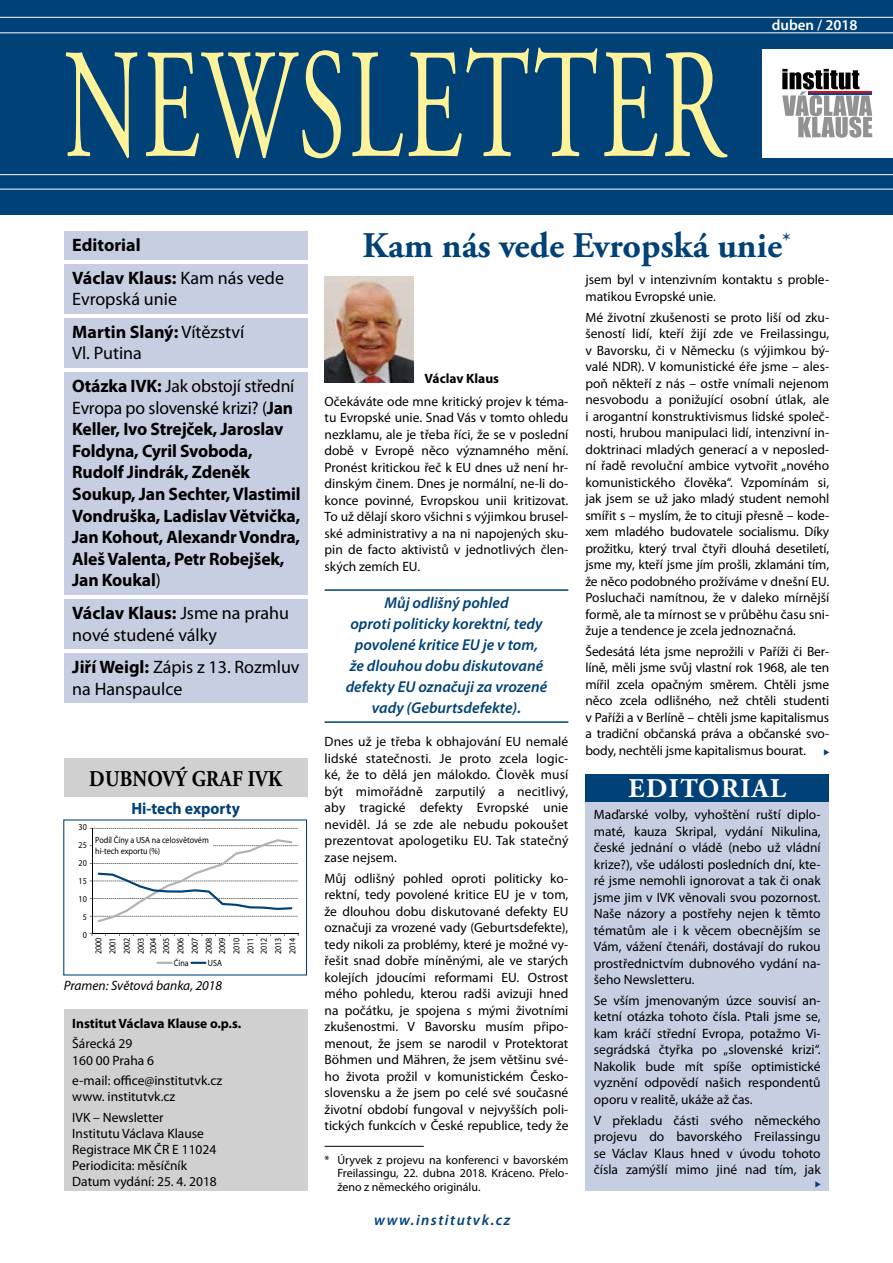
<style>
.page{position:relative;width:893px;height:1263px;background:#fff}
.page>*{position:absolute;margin:0;border:0;box-sizing:border-box;transform-origin:0 0}
.t1{font:156px "Adobe Garamond Pro";letter-spacing:.03em;color:#fef39b;scale:.62 1}
.t2{font:700 36px "Adobe Garamond Pro";color:#004177}
.t3{font:700 27px "Adobe Garamond Pro";letter-spacing:.055em;color:#fff}
.t4{font:700 22.5px "Adobe Garamond Pro";letter-spacing:.015em;color:#000;scale:.87 1}
.t5{font:700 18px/21.6px "Myriad Pro";letter-spacing:-.01em;color:#000}
.t6{font:18px/21.6px "Myriad Pro";color:#000}
.t7{font:700 16.5px "Myriad Pro";color:#004177;scale:.95 1}
.t8{font:italic 600 15.75px/21px "Myriad Pro";color:#004177;text-align:center}
.t9{font:italic 600 15px "Myriad Pro";letter-spacing:.1em;color:#004177}
.t10{font:600 15px "Myriad Pro";color:#fff}
.t11{font:13.5px/16.5px "Myriad Pro";color:#000;text-align:justify}
.t12{font:700 13.5px "Myriad Pro";color:#000}
.t13{font:italic 13.5px "Myriad Pro";color:#000}
.t14{font:12px/13.5px "Myriad Pro";color:#000;text-align:justify}
.t15{font:9px/17.9px "Myriad Pro";color:#000;text-align:justify;scale:.9 1}
.s1{font-weight:400}
.s2{font-weight:700}
</style>
<div class="page">
<div style="left:0;top:0;width:893px;height:215px;background:#004177"></div>
<div style="left:762px;top:50px;width:131px;height:108px;background:#fff"></div>
<svg style="left:782px;top:69px;width:90px;height:69px"></svg>
<hr style="left:808px;top:91px;width:64px;height:2px;background:#e30613">
<hr style="left:808px;top:93px;width:64px;height:1px;background:#00489a">
<hr style="left:0;top:17px;width:893px;height:1px;background:#fff">
<hr style="left:0;top:174px;width:893px;height:1px;background:#fff">
<hr style="left:0;top:33px;width:893px;height:1px;background:#fff">
<hr style="left:0;top:189px;width:893px;height:1px;background:#fff">
<div style="left:64px;top:231px;width:244px;height:28px;background:#c7cee2"></div>
<div style="left:64px;top:264px;width:244px;height:50px;background:#c7cee2"></div>
<div style="left:64px;top:372px;width:244px;height:223px;background:#c7cee2"></div>
<div style="left:64px;top:318px;width:244px;height:50px;background:#c7cee2"></div>
<div style="left:64px;top:599px;width:244px;height:50px;background:#c7cee2"></div>
<div style="left:64px;top:653px;width:244px;height:50px;background:#c7cee2"></div>
<div style="left:64px;top:1009px;width:244px;height:182px;background:#d0d0d0"></div>
<div style="left:64px;top:759px;width:244px;height:38px;background:#d0d0d0"></div>
<hr style="left:325px;top:589px;width:243px;height:2px;background:#004177">
<hr style="left:325px;top:721px;width:243px;height:2px;background:#004177">
<img style="left:325px;top:276px;width:89px;height:107px">
<div style="left:585px;top:800px;width:244px;height:391px;background:#c7cee2"></div>
<div style="left:585px;top:774px;width:244px;height:27px;background:#004177"></div>
<hr style="left:92px;top:828px;width:1px;height:106px;background:#000">
<hr style="left:92px;top:933px;width:206px;height:1px;background:#000">
<svg style="left:90px;top:828px;width:208px;height:94px"></svg>
<svg style="left:156px;top:962px;width:16px;height:2px"></svg>
<svg style="left:190px;top:962px;width:16px;height:2px"></svg>
<div style="left:93px;top:837px;width:120px;height:21px;background:#fff"></div>
<hr style="left:325px;top:1146px;width:99px;height:1px;background:#000">
<h1 class="t1" style="left:64px;top:13px;width:1066px">NEWSLETTER</h1>
<p class="t10" style="left:772px;top:17px;width:87px">duben / 2018</p>
<h3 class="t5" style="left:72px;top:229px;width:213px;line-height:32.7px">Editorial<br>Václav Klaus: <span class="s1">Kam nás vede</span></h3>
<h3 class="t6" style="left:72px;top:289px;width:106px">Evropská unie</h3>
<h3 class="t6" style="left:72px;top:321px;width:173px"><span class="s2">Martin Slaný:</span> Vítězství<br>Vl. Putina</h3>
<p class="t5" style="left:72px;top:375px;width:230px">Otázka IVK: <span class="s1">Jak obstojí střední<br>Evropa po slovenské krizi? (</span>Jan<br>Keller, Ivo Strejček, Jaroslav<br>Foldyna, Cyril Svoboda,<br>Rudolf Jindrák, Zdeněk<br>Soukup, Jan Sechter, Vlastimil<br>Vondruška, Ladislav Větvička,<br>Jan Kohout, Alexandr Vondra,<br>Aleš Valenta, Petr Robejšek,<br>Jan Koukal<span class="s1">)</span></p>
<h3 class="t6" style="left:72px;top:603px;width:218px"><span class="s2">Václav Klaus:</span> Jsme na prahu nové studené války</h3>
<h3 class="t6" style="left:72px;top:657px;width:229px"><span class="s2">Jiří Weigl:</span> Zápis z 13. Rozmluv na Hanspaulce</h3>
<h3 class="t4" style="left:89px;top:766px;width:223px">DUBNOVÝ GRAF IVK</h3>
<p class="t7" style="left:131px;top:799px;width:116px">Hi-tech exporty</p>
<p class="t15" style="left:79px;top:819px;width:11px;text-align:center">30<br>25<br>20<br>15<br>10<br>5<br>0</p>
<p class="t15" style="left:95px;top:835px;width:128px;line-height:10.5px">Podíl Číny a USA na celosvětovém hi-tech exportu (%)</p>
<p class="t15" style="left:92px;top:954px;width:20px;line-height:14.1px;rotate:-90deg">2000<br>2001<br>2002<br>2003</p>
<p class="t15" style="left:147px;top:954px;width:20px;line-height:13.2px;rotate:-90deg">2004<br>2005</p>
<p class="t15" style="left:174px;top:954px;width:20px;line-height:14.2px;rotate:-90deg">2006<br>2007<br>2008</p>
<p class="t15" style="left:215px;top:954px;width:20px;line-height:14.2px;rotate:-90deg">2009<br>2010<br>2011</p>
<p class="t15" style="left:257px;top:954px;width:20px;line-height:14.2px;rotate:-90deg">2012<br>2013<br>2014</p>
<p class="t15" style="left:174px;top:954px;width:18px">Čína</p>
<p class="t15" style="left:208px;top:954px;width:17px">USA</p>
<p class="t13" style="left:64px;top:978px;width:160px">Pramen: Světová banka, 2018</p>
<p class="t12" style="left:72px;top:1016px;width:171px">Institut Václava Klause o.p.s.</p>
<p class="t11" style="left:72px;top:1036px;width:83px">Šárecká 29<br>160 00 Praha 6</p>
<p class="t11" style="left:72px;top:1072px;width:151px">e-mail: office@institutvk.cz www. institutvk.cz</p>
<p class="t11" style="left:72px;top:1109px;width:146px;text-align:left">IVK – Newsletter<br>Institutu Václava Klause<br>Registrace MK ČR E 11024<br>Periodicita: měsíčník<br>Datum vydání: 25. 4. 2018</p>
<h2 class="t2" style="left:362px;top:225px;width:430px">Kam nás vede Evropská unie<sup>*</sup></h2>
<p class="t12" style="left:424px;top:370px;width:76px">Václav Klaus</p>
<p class="t11" style="left:325px;top:393px;width:245px">Očekáváte ode mne kritický projev k téma&shy;tu Evropské unie. Snad Vás v tomto ohledu nezklamu, ale je třeba říci, že se v poslední době v Evropě něco významného mění.<br>Pronést kritickou řeč k EU dnes už není hr&shy;dinským činem. Dnes je normální, ne-li do&shy;konce povinné, Evropskou unii kritizovat.<br>To už dělají skoro všichni s výjimkou brusel&shy;ské administrativy a na ni napojených sku&shy;pin de facto aktivistů v jednotlivých člen&shy;ských zemích EU.</p>
<p class="t8" style="left:346px;top:592px;width:203px">Můj odlišný pohled<br>oproti politicky korektní, tedy povolené kritice EU je v tom,<br>že dlouhou dobu diskutované defekty EU označuji za vrozené vady (Geburtsdefekte).</p>
<p class="t11" style="left:325px;top:734px;width:245px">Dnes už je třeba k obhajování EU nemalé lidské statečnosti. Je proto zcela logic&shy;ké, že to dělá jen málokdo. Člověk musí být mimořádně zarputilý a necitlivý, aby tragické defekty Evropské unie neviděl. Já se zde ale nebudu pokoušet prezentovat apologetiku EU. Tak statečný zase nejsem.</p>
<p class="t11" style="left:325px;top:870px;width:245px">Můj odlišný pohled oproti politicky ko&shy;rektní, tedy povolené kritice EU je v tom, že dlouhou dobu diskutované defekty EU označuji za vrozené vady (Geburtsdefekte), tedy nikoli za problémy, které je možné vy&shy;řešit snad dobře míněnými, ale ve starých kolejích jdoucími reformami EU. Ostrost mého pohledu, kterou radši avizuji hned na počátku, je spojena s mými životními zkušenostmi. V Bavorsku musím připo&shy;menout, že jsem se narodil v Protektorat Böhmen und Mähren, že jsem většinu své&shy;ho života prožil v komunistickém Česko&shy;slovensku a že jsem po celé své současné životní období fungoval v nejvyšších poli&shy;tických funkcích v České republice, tedy že</p>
<p class="t14" style="left:337px;top:1153px;width:233px;text-indent:-13px">* Úryvek z projevu na konferenci v bavorském Freilassingu, 22. dubna 2018. Kráceno. Přelo&shy;ženo z německého originálu.</p>
<p class="t9" style="left:374px;top:1212px;width:138px">www.institutvk.cz</p>
<p class="t11" style="left:585px;top:272px;width:245px">jsem byl v intenzivním kontaktu s proble&shy;matikou Evropské unie.</p>
<p class="t11" style="left:585px;top:309px;width:245px">Mé životní zkušenosti se proto liší od zku&shy;šeností lidí, kteří žijí zde ve Freilassingu, v Bavorsku, či v Německu (s výjimkou bý&shy;valé NDR). V komunistické éře jsme – ales&shy;poň někteří z nás – ostře vnímali nejenom nesvobodu a ponižující osobní útlak, ale i arogantní konstruktivismus lidské společ&shy;nosti, hrubou manipulaci lidí, intenzivní in&shy;doktrinaci mladých generací a v neposled&shy;ní řadě revoluční ambice vytvořit „nového komunistického člověka“. Vzpomínám si, jak jsem se už jako mladý student nemohl smířit s – myslím, že to cituji přesně – kode&shy;xem mladého budovatele socialismu. Díky prožitku, který trval čtyři dlouhá desetiletí, jsme my, kteří jsme jím prošli, zklamáni tím, že něco podobného prožíváme v dnešní EU.<br>Posluchači namítnou, že v daleko mírnější formě, ale ta mírnost se v průběhu času sni&shy;žuje a tendence je zcela jednoznačná.</p>
<p class="t11" style="left:585px;top:643px;width:245px">Šedesátá léta jsme neprožili v Paříži či Ber&shy;líně, měli jsme svůj vlastní rok 1968, ale ten mířil zcela opačným směrem. Chtěli jsme něco zcela odlišného, než chtěli studenti v Paříži a v Berlíně – chtěli jsme kapitalismus a tradiční občanská práva a občanské svo&shy;body, nechtěli jsme kapitalismus bourat.</p>
<h3 class="t3" style="left:629px;top:773px;width:159px">EDITORIAL</h3>
<p class="t11" style="left:594px;top:807px;width:228px">Maďarské volby, vyhoštění ruští diplo&shy;maté, kauza Skripal, vydání Nikulina, české jednání o vládě (nebo už vládní krize?), vše události posledních dní, kte&shy;ré jsme nemohli ignorovat a tak či onak jsme jim v IVK věnovali svou pozornost.<br>Naše názory a postřehy nejen k těmto tématům ale i k věcem obecnějším se Vám, vážení čtenáři, dostávají do rukou prostřednictvím dubnového vydání na&shy;šeho Newsletteru.</p>
<p class="t11" style="left:594px;top:992px;width:228px">Se vším jmenovaným úzce souvisí an&shy;ketní otázka tohoto čísla. Ptali jsme se, kam kráčí střední Evropa, potažmo Vi&shy;segrádská čtyřka po „slovenské krizi“.<br>Nakolik bude mít spíše optimistické vyznění odpovědí našich respondentů oporu v realitě, ukáže až čas.</p>
<p class="t11" style="left:594px;top:1112px;width:228px">V překladu části svého německého projevu do bavorského Freilassingu se Václav Klaus hned v úvodu tohoto čísla zamýšlí mimo jiné nad tím, jak</p>
</div>
